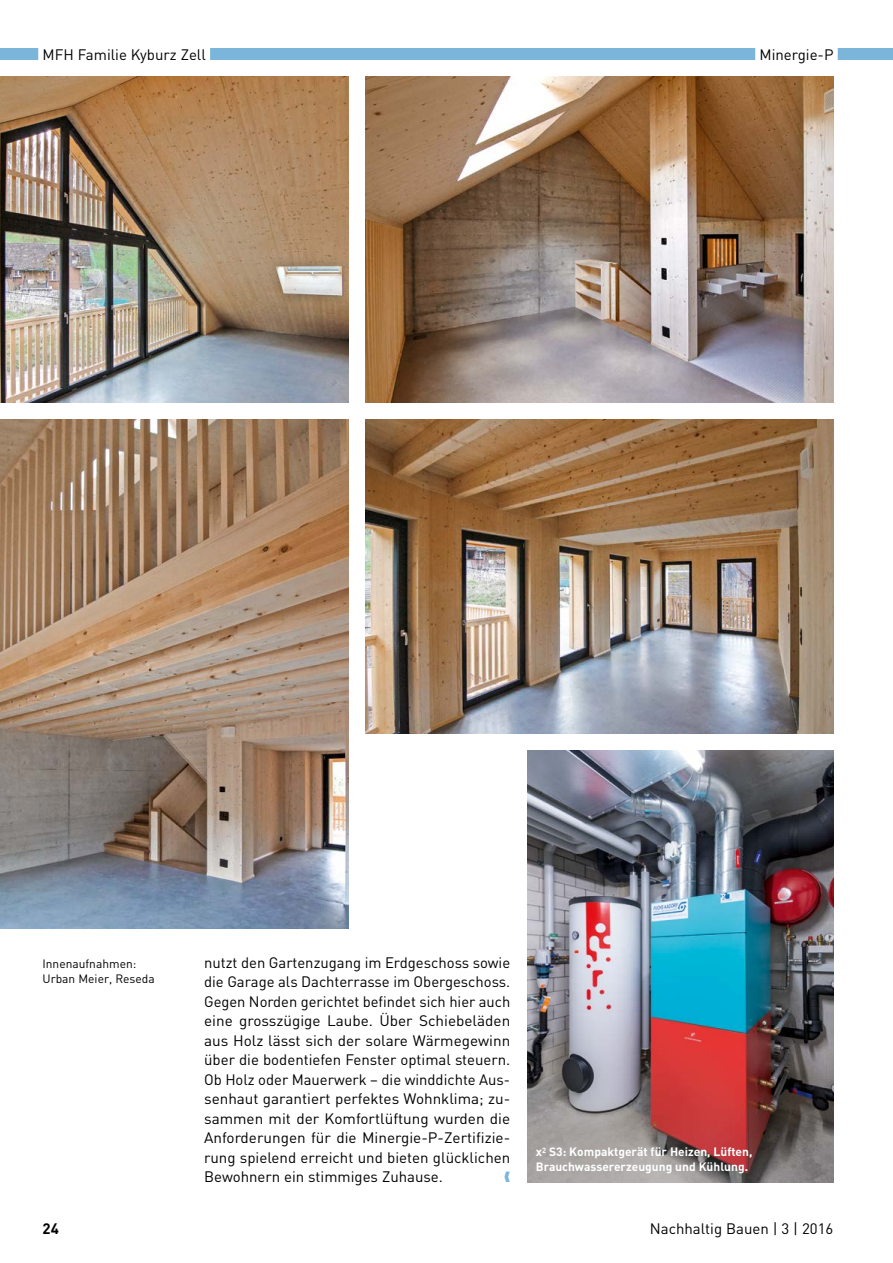
<style>
.page{position:relative;width:893px;height:1263px;background:#fff}
.page>*{position:absolute;margin:0;border:0;box-sizing:border-box;transform-origin:0 0}
.t1{font:15px/19.5px "DIN";color:#000;text-align:justify}
.t2{font:700 15px "DIN";color:#000}
.t3{font:700 12px/15px "DIN";color:#fff}
.t4{font:12px/15px "DIN";color:#000}
</style>
<div class="page">
<div style="left:0;top:48px;width:893px;height:12px;background:#7bb6da"></div>
<div style="left:38px;top:45px;width:172px;height:17px;background:#fff"></div>
<div style="left:755px;top:45px;width:83px;height:17px;background:#fff"></div>
<img style="left:366px;top:419px;width:467px;height:315px">
<img style="left:366px;top:77px;width:467px;height:325px">
<img style="left:0;top:419px;width:349px;height:510px">
<img style="left:527px;top:751px;width:306px;height:431px">
<img style="left:0;top:77px;width:349px;height:325px">
<p class="t1" style="left:43px;top:44px;width:165px">MFH Familie Kyburz Zell</p>
<p class="t1" style="left:759px;top:44px;width:75px">Minergie-P</p>
<p class="t4" style="left:43px;top:956px;width:114px">Innenaufnahmen:<br>Urban Meier, Reseda</p>
<p class="t1" style="left:204px;top:952px;width:308px">nutzt den Gartenzugang im Erdgeschoss sowie die Garage als Dachterrasse im Obergeschoss.<br>Gegen Norden gerichtet befindet sich hier auch eine grosszügige Laube. Über Schiebeläden aus Holz lässt sich der solare Wärmegewinn über die bodentiefen Fenster optimal steuern.<br>Ob Holz oder Mauerwerk – die winddichte Aus&shy;senhaut garantiert perfektes Wohnklima; zu&shy;sammen mit der Komfortlüftung wurden die Anforderungen für die Minergie-P-Zertifizie&shy;rung spielend erreicht und bieten glücklichen Bewohnern ein stimmiges Zuhause.</p>
<p class="t3" style="left:536px;top:1144px;width:218px">x<sup>2</sup> S3: Kompaktgerät für Heizen, Lüften,<br>Brauchwassererzeugung und Kühlung.</p>
<p class="t2" style="left:43px;top:1218px;width:18px">24</p>
<p class="t1" style="left:650px;top:1218px;width:185px">Nachhaltig Bauen | 3 | 2016</p>
</div>
